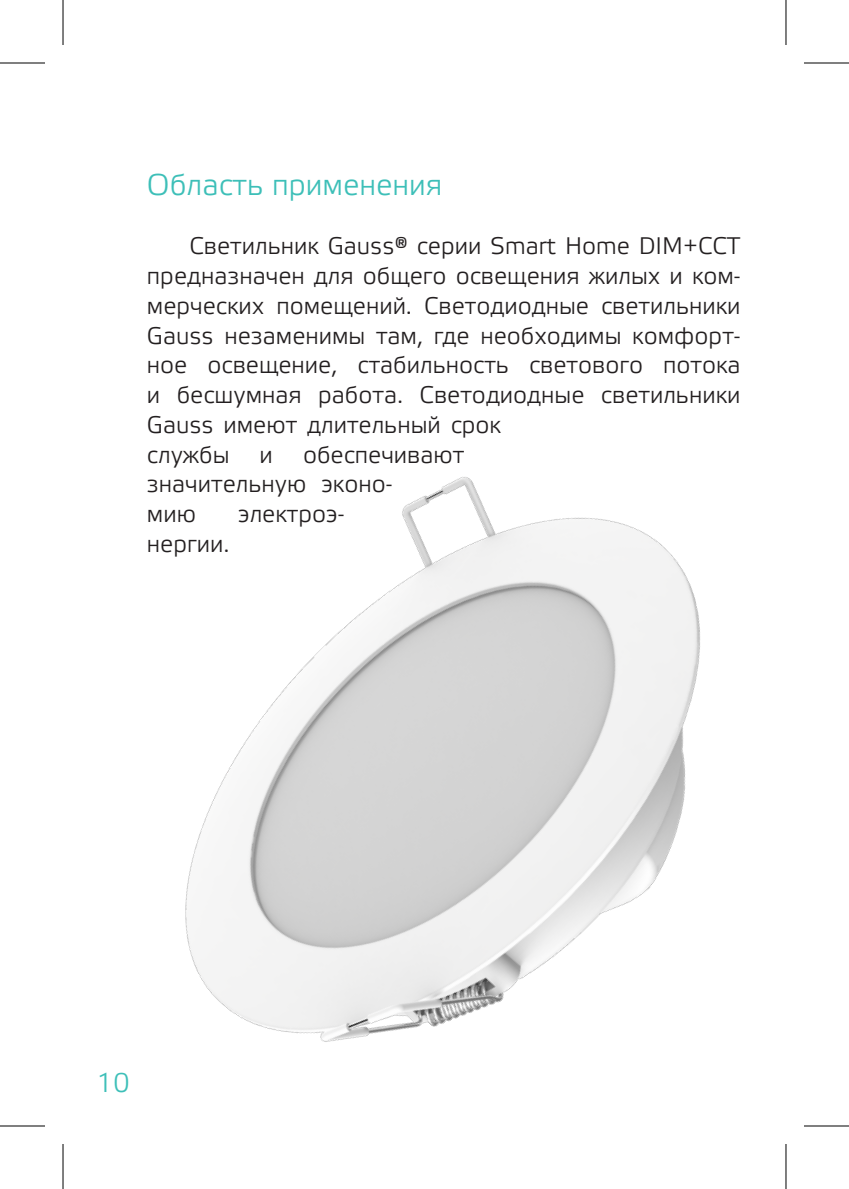
<style>
.page{position:relative;width:849px;height:1189px;background:#fff}
.page>*{position:absolute;margin:0;border:0;box-sizing:border-box;transform-origin:0 0}
.Заголовок{font:30px "Etelka Light Pro";color:#3dbfb8}
.t1{font:27px "Etelka Light Pro";color:#3dbfb8}
.Основной{font:24px/29.7px "Etelka Light Pro";color:#231f20}
</style>
<div class="page">
<img style="left:185px;top:477px;width:515px;height:565px">
<svg style="left:786px;top:0;width:1px;height:45px"></svg>
<svg style="left:786px;top:1144px;width:1px;height:45px"></svg>
<hr style="left:0;top:62px;width:45px;height:2px;background:#000">
<hr style="left:804px;top:62px;width:45px;height:2px;background:#000">
<hr style="left:0;top:1125px;width:45px;height:2px;background:#000">
<hr style="left:804px;top:1125px;width:45px;height:2px;background:#000">
<hr style="left:62px;top:0;width:2px;height:45px;background:#000">
<hr style="left:62px;top:1144px;width:2px;height:45px;background:#000">
<hr style="left:785px;top:0;width:1px;height:45px;background:#000">
<hr style="left:785px;top:1144px;width:1px;height:45px;background:#000">
<p class="Заголовок" style="left:147px;top:169px;width:297px">Область применения</p>
<p class="Основной" style="left:147px;top:233px;width:595px;text-indent:43px">Светильник Gauss® серии Smart Home DIM+CCT предназначен для общего освещения жилых и ком&shy;мерческих помещений. Светодиодные светильники Gauss незаменимы там, где необходимы комфорт&shy;ное освещение, стабильность светового потока и бесшумная работа. Светодиодные светильники Gauss имеют длительный срок<br>службы</p>
<p class="Основной" style="left:147px;top:441px;width:319px;text-indent:156px">обеспечивают значительную эконо-<br>мию</p>
<p class="Основной" style="left:260px;top:441px;width:15px">и</p>
<p class="Основной" style="left:238px;top:501px;width:108px">электроэ-</p>
<p class="Основной" style="left:147px;top:530px;width:84px">нергии.</p>
<p class="t1" style="left:96px;top:1069px;width:35px">10</p>
</div>
